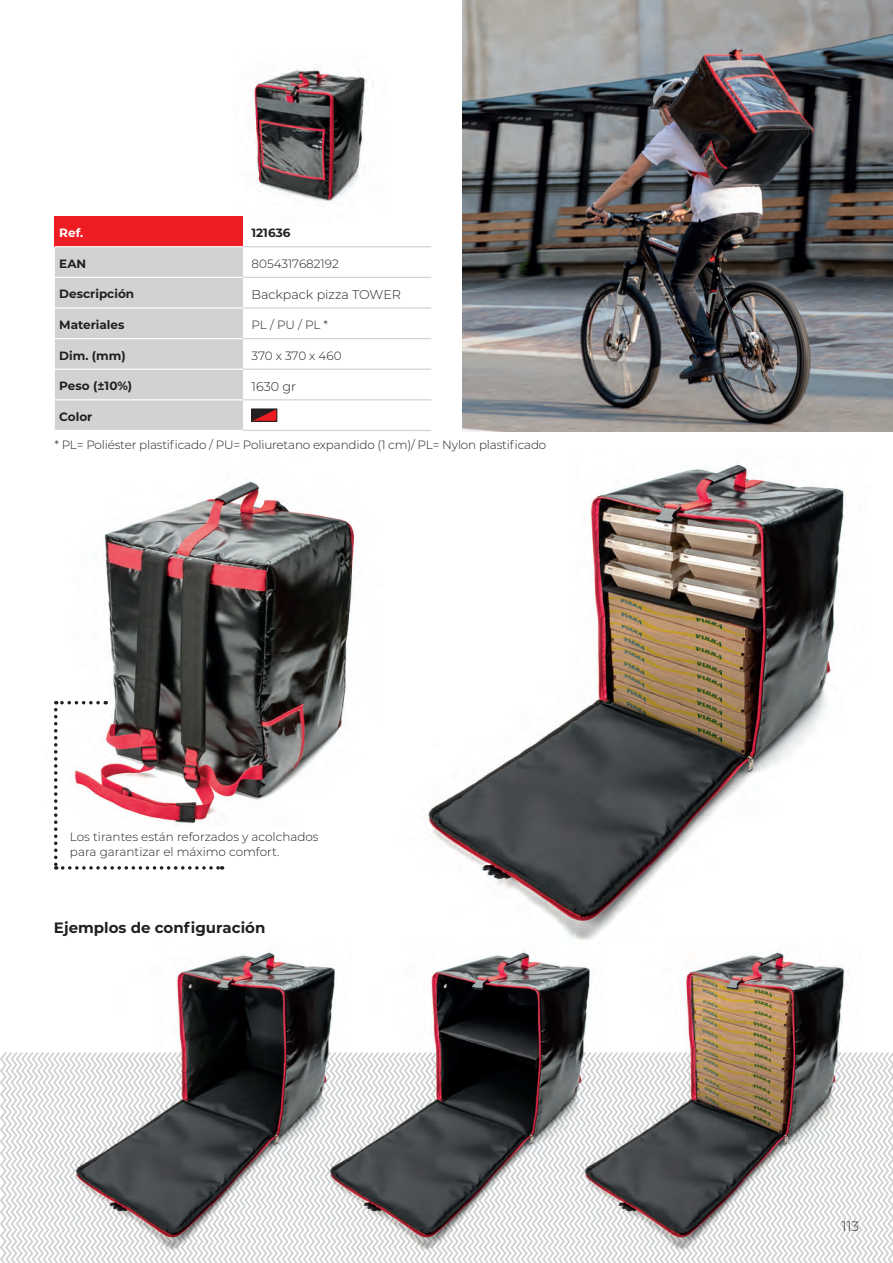
<style>
.page{position:relative;width:893px;height:1263px;background:#fff}
.page>*{position:absolute;margin:0;border:0;box-sizing:border-box;transform-origin:0 0}
.t1{font:700 15px "Montserrat";color:#231f20}
.t2{font:300 13.5px "Montserrat";color:#231f20}
.t3{font:300 12.75px "Montserrat";color:#231f20}
.t4{font:300 12px/15px "Montserrat";letter-spacing:-.01em;color:#231f20}
.t5{font:700 12px "Montserrat";color:#231f20}
.t6{font:700 12px "Montserrat";color:#fff}
</style>
<div class="page">
<img style="left:462px;top:0;width:431px;height:431px">
<div style="left:55px;top:216px;width:188px;height:31px;background:#ee1d23"></div>
<div style="left:55px;top:247px;width:188px;height:183px;background:#d1d2d4"></div>
<hr style="left:55px;top:246px;width:188px;height:1px;background:#fff">
<hr style="left:55px;top:277px;width:188px;height:1px;background:#fff">
<hr style="left:55px;top:307px;width:188px;height:2px;background:#fff">
<hr style="left:55px;top:338px;width:188px;height:1px;background:#fff">
<hr style="left:55px;top:369px;width:188px;height:1px;background:#fff">
<hr style="left:55px;top:399px;width:188px;height:1px;background:#fff">
<hr style="left:243px;top:246px;width:188px;height:1px;background:#d1d2d4">
<hr style="left:243px;top:277px;width:188px;height:1px;background:#d1d2d4">
<hr style="left:243px;top:307px;width:188px;height:2px;background:#d1d2d4">
<hr style="left:243px;top:338px;width:188px;height:1px;background:#d1d2d4">
<hr style="left:243px;top:369px;width:188px;height:1px;background:#d1d2d4">
<hr style="left:243px;top:399px;width:188px;height:1px;background:#d1d2d4">
<hr style="left:243px;top:430px;width:188px;height:1px;background:#d1d2d4">
<svg style="left:254px;top:411px;width:21px;height:8px"></svg>
<div style="left:252px;top:409px;width:25px;height:12px;border:1px solid #231f20"></div>
<img style="left:54px;top:481px;width:301px;height:319px">
<img style="left:247px;top:67px;width:126px;height:134px">
<img style="left:686px;top:951px;width:164px;height:99px">
<img style="left:427px;top:464px;width:419px;height:476px">
<img style="left:430px;top:950px;width:161px;height:100px">
<img style="left:177px;top:951px;width:159px;height:99px">
<svg style="left:56px;top:701px;width:42px;height:3px"></svg>
<svg style="left:54px;top:710px;width:169px;height:160px"></svg>
<svg style="left:0;top:1050px;width:893px;height:213px"></svg>
<p class="t6" style="left:59px;top:224px;width:26px">Ref.</p>
<p class="t5" style="left:252px;top:224px;width:40px">121636</p>
<p class="t5" style="left:59px;top:255px;width:28px">EAN</p>
<p class="t4" style="left:252px;top:256px;width:89px">8054317682192</p>
<p class="t5" style="left:59px;top:286px;width:76px">Descripción</p>
<p class="t3" style="left:252px;top:286px;width:151px">Backpack pizza TOWER</p>
<p class="t5" style="left:59px;top:316px;width:67px">Materiales</p>
<p class="t4" style="left:252px;top:317px;width:78px">PL / PU / PL *</p>
<p class="t5" style="left:59px;top:347px;width:68px">Dim. (mm)</p>
<p class="t4" style="left:252px;top:348px;width:92px">370 x 370 x 460</p>
<p class="t5" style="left:59px;top:377px;width:74px">Peso (±10%)</p>
<p class="t3" style="left:252px;top:377px;width:46px">1630 gr</p>
<p class="t5" style="left:59px;top:408px;width:35px">Color</p>
<p class="t4" style="left:54px;top:437px;width:493px">* PL= Poliéster plastificado / PU= Poliuretano expandido (1 cm)/ PL= Nylon plastificado</p>
<p class="t4" style="left:70px;top:829px;width:250px">Los tirantes están reforzados y acolchados para garantizar el máximo comfort.</p>
<p class="t1" style="left:54px;top:917px;width:213px">Ejemplos de configuración</p>
<p class="t2" style="left:842px;top:1217px;width:19px">113</p>
</div>
